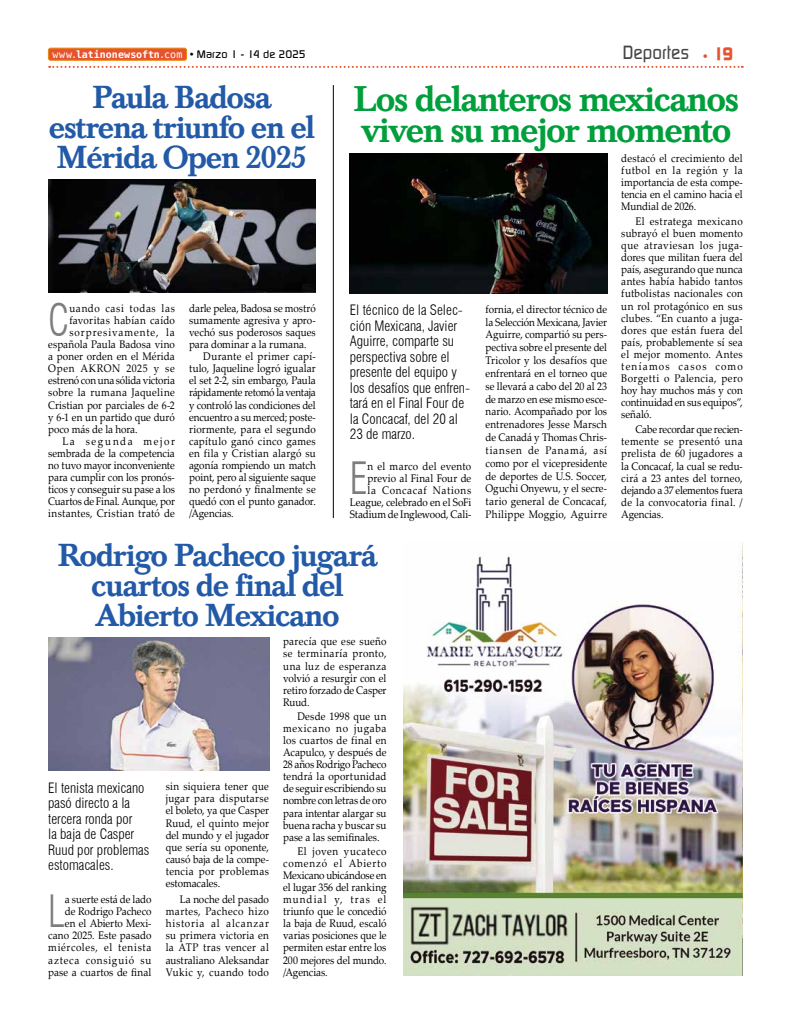
<style>
.page{position:relative;width:791px;height:1021px;background:#fff}
.page>*{position:absolute;margin:0;border:0;box-sizing:border-box;transform-origin:0 0}
.t1{font:300 condensed 43.5px "Swiss 721 BT";color:#7d7d7d;scale:.9 1}
.t2{font:500 37px/31px "Baskerville T";letter-spacing:-.04em;color:#009f3c}
.t3{font:500 33px/30px "Baskerville T";letter-spacing:-.04em;color:#235aa7;text-align:center}
.t4{font:500 19px "Continuum";letter-spacing:.005em;color:#464646;scale:.9 1}
.t5{font:300 condensed 14px/15.5px "Swiss 721 BT";color:#000}
.t6{font:11px/12.1px "Palatino Linotype";letter-spacing:.005em;color:#000;text-align:justify;scale:.9 1}
.t7{font:11px "Palatino Linotype";letter-spacing:.03em;color:#000;scale:.9 1}
.t8{font:11px "Palatino Linotype";letter-spacing:-.015em;color:#000;scale:.9 1}
.t9{font:500 11px "Continuum";letter-spacing:.005em;color:#000}
.t10{font:11px "Palatino Linotype";letter-spacing:-.025em;color:#000;scale:.9 1}
.t11{font:11px "Palatino Linotype";letter-spacing:.04em;color:#000;scale:.9 1}
.t12{font:11px "Palatino Linotype";letter-spacing:.025em;color:#000;scale:.9 1}
.t13{font:11px "Palatino Linotype";letter-spacing:.095em;color:#000;scale:.9 1}
.t14{font:11px "Palatino Linotype";letter-spacing:.06em;color:#000;scale:.9 1}
.t15{font:11px "Palatino Linotype";letter-spacing:.07em;color:#000;scale:.9 1}
.t16{font:11px "Palatino Linotype";letter-spacing:.155em;color:#000;scale:.9 1}
.s1{font-family:"Bitstream Vera Sans Mono";font-weight:400;font-size:10px;color:#fff}
.s2{font-family:"Bitstream Vera Sans Mono";font-weight:700;font-size:10px;color:#fff}
.s3{font-weight:700;font-size:11px;color:#e6542f}
.s4{font-weight:700;font-size:18px;color:#e6542f}
</style>
<div class="page">
<div style="left:48px;top:48px;width:139px;height:12px;background:#e6542f;border-radius:2px"></div>
<div style="left:48px;top:48px;width:139px;height:12px;border:1px solid #eb880e;border-radius:2px"></div>
<svg style="left:49px;top:66px;width:694px;height:2px"></svg>
<img style="left:404px;top:542px;width:339px;height:433px">
<hr style="left:333px;top:85px;width:1px;height:433px;background:#000">
<img style="left:350px;top:153px;width:257px;height:140px">
<img style="left:48px;top:180px;width:268px;height:112px">
<img style="left:48px;top:637px;width:221px;height:133px">
<p class="t9" style="left:52px;top:47px;width:255px"><span class="s1">www.</span><span class="s2">latinonewsoftn</span><span class="s1">.com</span> • Marzo 1 - 14 de 2025</p>
<h3 class="t4" style="left:623px;top:40px;width:124px">Deportes <span class="s3">•</span> <span class="s4">19</span></h3>
<h3 class="t3" style="left:49px;top:83px;width:268px">Paula Badosa estrena triunfo en el<br>Mérida Open 2025</h3>
<h1 class="t1" style="left:48px;top:294px;width:25px">C</h1>
<p class="t14" style="left:69px;top:300px;width:119px">uando casi todas las</p>
<p class="t7" style="left:69px;top:312px;width:119px">favoritas habían caído</p>
<p class="t13" style="left:69px;top:324px;width:119px">sorpresivamente, la</p>
<p class="t6" style="left:48px;top:338px;width:142px">española Paula Badosa vino</p>
<p class="t6" style="left:48px;top:350px;width:142px">a poner orden en el Mérida</p>
<p class="t15" style="left:48px;top:360px;width:142px">Open AKRON 2025 y se</p>
<p class="t8" style="left:48px;top:373px;width:142px">estrenó con una sólida victoria</p>
<p class="t11" style="left:48px;top:385px;width:142px">sobre la rumana Jaqueline</p>
<p class="t6" style="left:48px;top:398px;width:142px">Cristian por parciales de 6-2</p>
<p class="t6" style="left:48px;top:410px;width:142px">y 6-1 en un partido que duró</p>
<p class="t6" style="left:48px;top:422px;width:101px">poco más de la hora.</p>
<p class="t16" style="left:62px;top:433px;width:127px">La segunda mejor</p>
<p class="t6" style="left:48px;top:446px;width:142px">sembrada de la competencia</p>
<p class="t6" style="left:48px;top:459px;width:142px">no tuvo mayor inconveniente</p>
<p class="t6" style="left:48px;top:471px;width:142px">para cumplir con los pronós-</p>
<p class="t6" style="left:48px;top:483px;width:142px">ticos y conseguir su pase a los</p>
<p class="t8" style="left:48px;top:494px;width:142px">Cuartos de Final. Aunque, por</p>
<p class="t7" style="left:48px;top:506px;width:142px">instantes, Cristian trató de</p>
<p class="t6" style="left:189px;top:301px;width:142px">darle pelea, Badosa se mostró</p>
<p class="t6" style="left:189px;top:313px;width:142px">sumamente agresiva y apro-</p>
<p class="t6" style="left:189px;top:325px;width:142px">vechó sus poderosos saques</p>
<p class="t6" style="left:189px;top:338px;width:132px">para dominar a la rumana.</p>
<p class="t12" style="left:203px;top:348px;width:127px">Durante el primer capí-</p>
<p class="t6" style="left:189px;top:362px;width:142px">tulo, Jaqueline logró igualar</p>
<p class="t6" style="left:189px;top:374px;width:142px">el set 2-2, sin embargo, Paula</p>
<p class="t10" style="left:189px;top:385px;width:142px">rápidamente retomó la ventaja</p>
<p class="t6" style="left:189px;top:398px;width:142px">y controló las condiciones del</p>
<p class="t6" style="left:189px;top:410px;width:142px">encuentro a su merced; poste-</p>
<p class="t6" style="left:189px;top:422px;width:142px">riormente, para el segundo</p>
<p class="t7" style="left:189px;top:433px;width:142px">capítulo ganó cinco games</p>
<p class="t7" style="left:189px;top:445px;width:142px">en fila y Cristian alargó su</p>
<p class="t6" style="left:189px;top:459px;width:142px">agonía rompiendo un match</p>
<p class="t6" style="left:189px;top:471px;width:142px">point, pero al siguiente saque</p>
<p class="t6" style="left:189px;top:483px;width:142px">no perdonó y finalmente se</p>
<p class="t6" style="left:189px;top:495px;width:142px">quedó con el punto ganador.</p>
<p class="t6" style="left:189px;top:507px;width:51px">/Agencias.</p>
<h2 class="t2" style="left:353px;top:84px;width:388px">Los delanteros mexicanos viven su mejor momento</h2>
<p class="t5" style="left:350px;top:302px;width:122px">El técnico de la Selec&shy;ción Mexicana, Javier<br>Aguirre, comparte su perspectiva sobre el presente del equipo y los desafíos que enfren&shy;tará en el Final Four de la Concacaf, del 20 al<br>23 de marzo.</p>
<h1 class="t1" style="left:350px;top:452px;width:21px">E</h1>
<p class="t6" style="left:350px;top:459px;width:137px;text-align:right">n el marco del evento previo al Final Four de<br>la Concacaf Nations<br>League, celebrado en el SoFi<br>Stadium de Inglewood, Cali-</p>
<p class="t6" style="left:485px;top:302px;width:137px;line-height:12.8px">fornia, el director técnico de la Selección Mexicana, Javier Aguirre, compartió su pers&shy;pectiva sobre el presente del Tricolor y los desafíos que enfrentará en el torneo que se llevará a cabo del 20 al 23 de marzo en ese mismo esce&shy;nario. Acompañado por los entrenadores Jesse Marsch de Canadá y Thomas Chris&shy;tiansen de Panamá, así como por el vicepresidente de deportes de U.S. Soccer, Oguchi Onyewu, y el secre&shy;tario general de Concacaf, Philippe Moggio, Aguirre</p>
<p class="t6" style="left:621px;top:151px;width:137px">destacó el crecimiento del futbol en la región y la importancia de esta compe&shy;tencia en el camino hacia el Mundial de 2026.</p>
<p class="t6" style="left:621px;top:214px;width:137px;text-indent:14px">El estratega mexicano subrayó el buen momento que atraviesan los juga&shy;dores que militan fuera del país, asegurando que nunca antes había habido tantos futbolistas nacionales con un rol protagónico en sus clubes. “En cuanto a juga&shy;dores que están fuera del país, probablemente sí sea el mejor momento. Antes teníamos casos como Borgetti o Palencia, pero hoy hay muchos más y con continuidad en sus equipos”, señaló.</p>
<p class="t6" style="left:621px;top:423px;width:137px;text-indent:14px">Cabe recordar que recien&shy;temente se presentó una prelista de 60 jugadores a la Concacaf, la cual se redu&shy;cirá a 23 antes del torneo, dejando a 37 elementos fuera de la convocatoria final. / Agencias.</p>
<h3 class="t3" style="left:58px;top:540px;width:322px">Rodrigo Pacheco jugará cuartos de final del<br>Abierto Mexicano</h3>
<p class="t5" style="left:48px;top:780px;width:103px">El tenista mexicano pasó directo a la tercera ronda por<br>la baja de Casper<br>Ruud por problemas estomacales.</p>
<h1 class="t1" style="left:48px;top:885px;width:20px">L</h1>
<p class="t6" style="left:48px;top:892px;width:116px;text-align:right">a suerte está de lado<br>de Rodrigo Pacheco<br>en el Abierto Mexi&shy;cano 2025. Este pasado miércoles, el tenista azteca consiguió su pase a cuartos de final</p>
<p class="t6" style="left:166px;top:780px;width:116px">sin siquiera tener que jugar para disputarse el boleto, ya que Casper Ruud, el quinto mejor del mundo y el jugador que sería su oponente, causó baja de la compe&shy;tencia por problemas estomacales.</p>
<p class="t6" style="left:166px;top:892px;width:116px;text-indent:14px">La noche del pasado martes, Pacheco hizo historia al alcanzar su primera victoria en la ATP tras vencer al australiano Aleksandar Vukic y, cuando todo</p>
<p class="t6" style="left:283px;top:635px;width:116px">parecía que ese sueño se terminaría pronto, una luz de esperanza volvió a resurgir con el retiro forzado de Casper Ruud.</p>
<p class="t6" style="left:283px;top:709px;width:116px;text-indent:14px">Desde 1998 que un mexicano no jugaba los cuartos de final en Acapulco, y después de 28 años Rodrigo Pacheco tendrá la oportunidad de seguir escribiendo su nombre con letras de oro para intentar alargar su buena racha y buscar su pase a las semifinales.</p>
<p class="t6" style="left:283px;top:844px;width:116px;text-indent:14px">El joven yucateco comenzó el Abierto Mexicano ubicándose en el lugar 356 del ranking mundial y, tras el triunfo que le concedió la baja de Ruud, escaló varias posiciones que le permiten estar entre los 200 mejores del mundo. /Agencias.</p>
</div>
